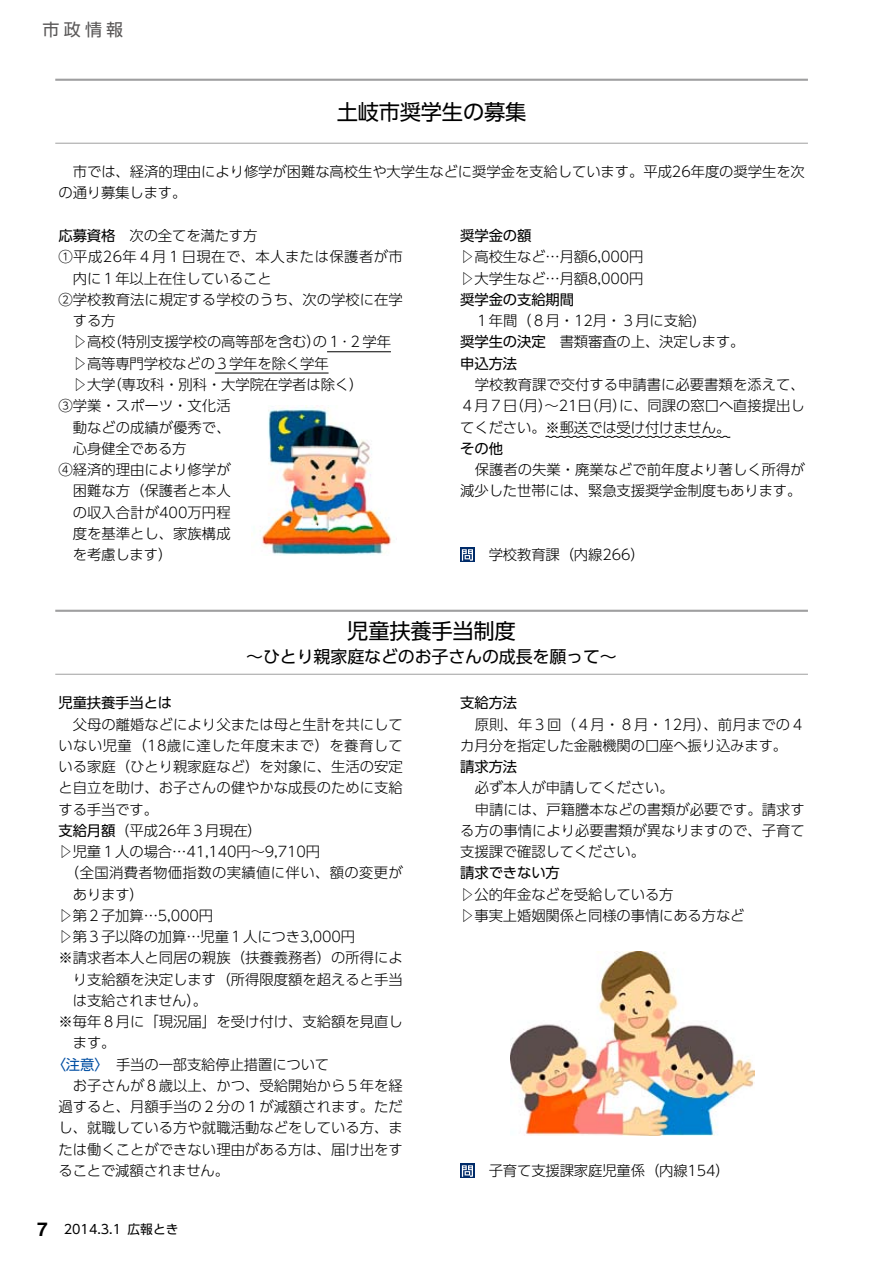
<style>
.page{position:relative;width:893px;height:1263px;background:#fff}
.page>*{position:absolute;margin:0;border:0;box-sizing:border-box;transform-origin:0 0}
.t1{font:21.3px "UD Shin Go Pro";letter-spacing:-.01em;color:#000}
.t2{font:16.95px "UD Shin Go Pro";letter-spacing:-.01em;color:#000}
.t3{font:16.95px "UD Shin Go Pro";color:#595757}
.t4{font:300 14.4px/21.3px "UD Shin Go Pro";color:#000}
.t5{font:300 14.4px "UD Shin Go Pro";letter-spacing:.03em;color:#000}
.t6{font:14.4px "UD Shin Go Pro";letter-spacing:-.01em;color:#000}
.t7{font:300 14.4px "UD Shin Go Pro";letter-spacing:.025em;color:#000}
.t8{font:12.75px "UD Shin Go Pro";color:#000}
.s1{font-weight:400}
.s2{font-weight:400;color:#004ea2}
.s3{font-family:"Helvetica";font-weight:700;font-size:19.2px}
</style>
<div class="page">
<hr style="left:55px;top:79px;width:753px;height:2px;background:#9f9fa0">
<hr style="left:55px;top:610px;width:753px;height:2px;background:#9f9fa0">
<hr style="left:55px;top:143px;width:753px;height:1px;background:#9f9fa0">
<hr style="left:55px;top:674px;width:753px;height:1px;background:#9f9fa0">
<svg style="left:545px;top:435px;width:186px;height:3px"></svg>
<svg style="left:460px;top:547px;width:15px;height:15px"></svg>
<svg style="left:462px;top:549px;width:11px;height:12px"></svg>
<svg style="left:460px;top:1163px;width:15px;height:15px"></svg>
<svg style="left:462px;top:1165px;width:11px;height:12px"></svg>
<hr style="left:327px;top:351px;width:64px;height:1px;background:#000">
<hr style="left:215px;top:373px;width:114px;height:1px;background:#000">
<img style="left:251px;top:405px;width:146px;height:151px">
<img style="left:511px;top:951px;width:243px;height:185px">
<p class="t3" style="left:43px;top:16px;width:82px">市政情報</p>
<h1 class="t1" style="left:337px;top:94px;width:191px">土岐市奨学生の募集</h1>
<p class="t4" style="left:58px;top:160px;width:748px;text-indent:14px">市では、経済的理由により修学が困難な高校生や大学生などに奨学金を支給しています。平成26年度の奨学生を次の通り募集します。</p>
<p class="t4" style="left:58px;top:225px;width:201px"><span class="s1">応募資格</span>　次の全てを満たす方</p>
<p class="t5" style="left:58px;top:245px;width:346px">①平成26年４月１日現在で、本人または保護者が市</p>
<p class="t4" style="left:73px;top:267px;width:201px">内に１年以上在住していること</p>
<p class="t4" style="left:58px;top:288px;width:346px">②学校教育法に規定する学校のうち、次の学校に在学</p>
<p class="t4" style="left:73px;top:310px;width:44px">する方</p>
<p class="t4" style="left:73px;top:331px;width:320px">▷高校（特別支援学校の高等部を含む）の１･２学年</p>
<p class="t4" style="left:73px;top:352px;width:257px">▷高等専門学校などの３学年を除く学年</p>
<p class="t4" style="left:73px;top:373px;width:292px">▷大学（専攻科・別科・大学院在学者は除く）</p>
<p class="t4" style="left:58px;top:395px;width:174px">③学業・スポーツ・文化活</p>
<p class="t4" style="left:73px;top:416px;width:159px">動などの成績が優秀で、</p>
<p class="t4" style="left:73px;top:437px;width:115px">心身健全である方</p>
<p class="t4" style="left:58px;top:458px;width:174px">④経済的理由により修学が</p>
<p class="t4" style="left:73px;top:480px;width:159px">困難な方（保護者と本人</p>
<p class="t4" style="left:73px;top:501px;width:159px">の収入合計が400万円程</p>
<p class="t4" style="left:73px;top:522px;width:159px">度を基準とし、家族構成</p>
<p class="t4" style="left:73px;top:543px;width:101px">を考慮します）</p>
<p class="t6" style="left:460px;top:224px;width:73px">奨学金の額</p>
<p class="t4" style="left:460px;top:246px;width:185px">▷高校生など…月額6,000円▷大学生など…月額8,000円</p>
<p class="t6" style="left:460px;top:288px;width:115px">奨学金の支給期間</p>
<p class="t4" style="left:460px;top:310px;width:286px;text-indent:14px">１年間（８月・12月・３月に支給)<br><span class="s1">奨学生の決定</span>　書類審査の上、決定します。<span class="s1">申込方法</span></p>
<p class="t4" style="left:460px;top:373px;width:346px;text-align:justify;text-indent:14px">学校教育課で交付する申請書に必要書類を添えて、４月７日（月）～21日（月）に、同課の窓口へ直接提出してください。※郵送では受け付けません。</p>
<p class="t6" style="left:460px;top:437px;width:44px">その他</p>
<p class="t4" style="left:460px;top:458px;width:346px;text-align:right">保護者の失業・廃業などで前年度より著しく所得が減少した世帯には、緊急支援奨学金制度もあります。</p>
<p class="t4" style="left:474px;top:543px;width:172px">　学校教育課（内線266）</p>
<h1 class="t1" style="left:347px;top:614px;width:170px">児童扶養手当制度</h1>
<p class="t2" style="left:246px;top:643px;width:372px">～ひとり親家庭などのお子さんの成長を願って～</p>
<p class="t6" style="left:58px;top:691px;width:115px">児童扶養手当とは</p>
<p class="t4" style="left:73px;top:713px;width:332px">父母の離婚などにより父または母と生計を共にして</p>
<p class="t5" style="left:58px;top:734px;width:346px">いない児童（18歳に達した年度末まで）を養育して</p>
<p class="t4" style="left:58px;top:755px;width:346px">いる家庭（ひとり親家庭など）を対象に、生活の安定</p>
<p class="t4" style="left:58px;top:777px;width:346px">と自立を助け、お子さんの健やかな成長のために支給</p>
<p class="t4" style="left:58px;top:798px;width:101px">する手当です。</p>
<p class="t4" style="left:58px;top:819px;width:205px"><span class="s1">支給月額</span>（平成26年３月現在）</p>
<p class="t4" style="left:58px;top:840px;width:263px">▷児童１人の場合…41,140円～9,710円</p>
<p class="t7" style="left:65px;top:861px;width:339px">（全国消費者物価指数の実績値に伴い、額の変更が</p>
<p class="t4" style="left:73px;top:883px;width:73px">あります）</p>
<p class="t4" style="left:58px;top:904px;width:156px">▷第２子加算…5,000円</p>
<p class="t4" style="left:58px;top:925px;width:298px">▷第３子以降の加算…児童１人につき3,000円</p>
<p class="t4" style="left:58px;top:947px;width:346px">※請求者本人と同居の親族（扶養義務者）の所得によ</p>
<p class="t4" style="left:73px;top:968px;width:332px">り支給額を決定します（所得限度額を超えると手当</p>
<p class="t4" style="left:73px;top:989px;width:136px">は支給されません）。</p>
<p class="t4" style="left:58px;top:1010px;width:346px">※毎年８月に「現況届」を受け付け、支給額を見直し</p>
<p class="t4" style="left:73px;top:1032px;width:44px">ます。</p>
<p class="t4" style="left:52px;top:1053px;width:279px"><span class="s2">〈注意〉　</span>手当の一部支給停止措置について</p>
<p class="t4" style="left:73px;top:1074px;width:332px">お子さんが８歳以上、かつ、受給開始から５年を経</p>
<p class="t4" style="left:58px;top:1095px;width:346px">過すると、月額手当の２分の１が減額されます。ただ</p>
<p class="t4" style="left:58px;top:1117px;width:346px">し、就職している方や就職活動などをしている方、ま</p>
<p class="t4" style="left:58px;top:1138px;width:346px">たは働くことができない理由がある方は、届け出をす</p>
<p class="t4" style="left:58px;top:1159px;width:172px">ることで減額されません。</p>
<p class="t8" style="left:37px;top:1219px;width:143px"><span class="s3">7</span> 2014.3.1 広報とき</p>
<p class="t6" style="left:460px;top:691px;width:58px">支給方法</p>
<p class="t4" style="left:460px;top:713px;width:346px;text-indent:14px">原則、年３回（４月・８月・12月）、前月までの４カ月分を指定した金融機関の口座へ振り込みます。</p>
<p class="t6" style="left:460px;top:755px;width:58px">請求方法</p>
<p class="t4" style="left:475px;top:777px;width:201px">必ず本人が申請してください。</p>
<p class="t4" style="left:475px;top:798px;width:332px">申請には、戸籍謄本などの書類が必要です。請求す</p>
<p class="t4" style="left:460px;top:819px;width:346px">る方の事情により必要書類が異なりますので、子育て</p>
<p class="t4" style="left:460px;top:840px;width:186px">支援課で確認してください。</p>
<p class="t6" style="left:460px;top:861px;width:101px">請求できない方</p>
<p class="t4" style="left:460px;top:883px;width:286px">▷公的年金などを受給している方<br>▷事実上婚姻関係と同様の事情にある方など</p>
<p class="t4" style="left:474px;top:1159px;width:257px">　子育て支援課家庭児童係（内線154）</p>
</div>
